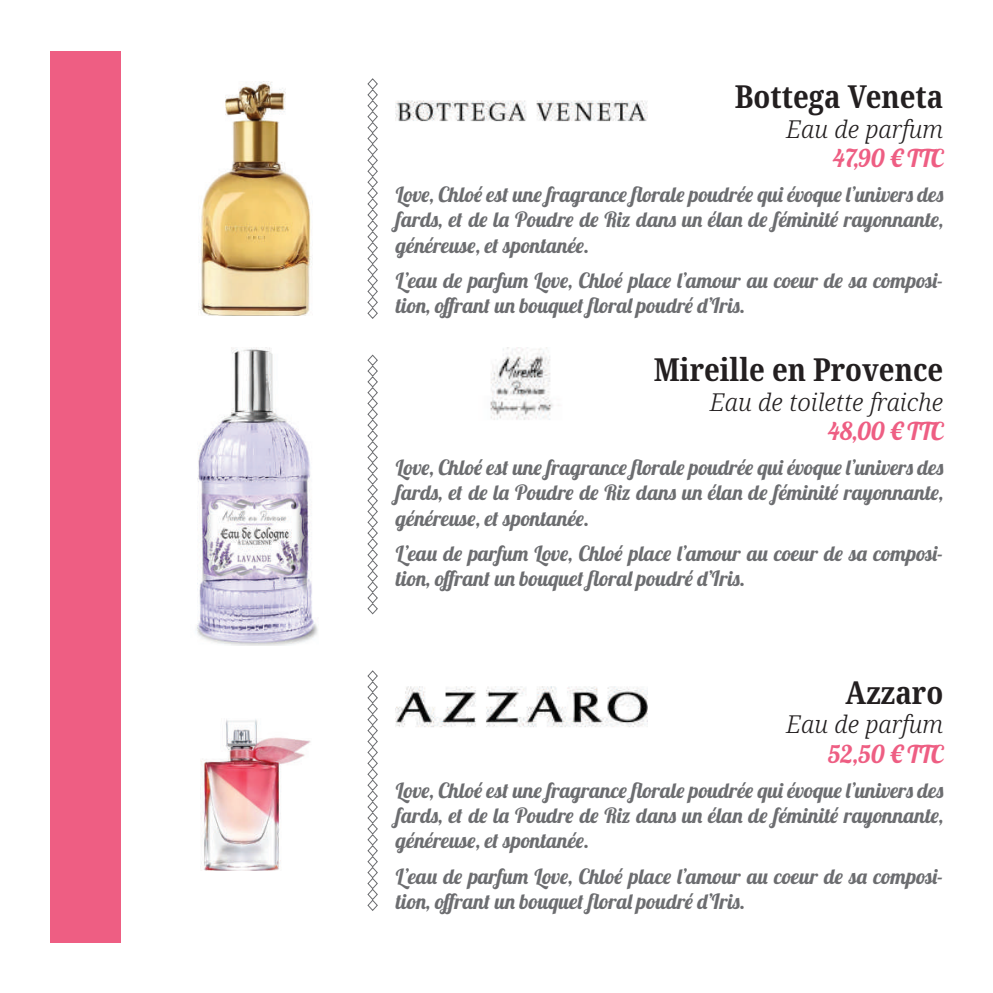
<style>
.page{position:relative;width:993px;height:993px;background:#fff}
.page>*{position:absolute;margin:0;border:0;box-sizing:border-box;transform-origin:0 0}
.t1{font:700 condensed 31.5px "Noto Serif";color:#231f20}
.t2{font:italic 300 24.5px "Noto Serif";color:#231f20}
.t3{font:24.5px "Lobster";letter-spacing:.005em;color:#ee5e83}
.t4{font:21px/25.2px "Lobster";color:#6c6d70;text-align:justify}
</style>
<div class="page">
<div style="left:50px;top:50px;width:71px;height:892px;background:#ee5e83"></div>
<img style="left:198px;top:81px;width:115px;height:235px">
<img style="left:200px;top:719px;width:111px;height:151px">
<img style="left:196px;top:347px;width:122px;height:298px">
<img style="left:396px;top:100px;width:251px;height:22px">
<img style="left:490px;top:347px;width:63px;height:73px">
<img style="left:396px;top:686px;width:251px;height:41px">
<svg style="left:367px;top:78px;width:11px;height:241px"></svg>
<svg style="left:367px;top:670px;width:11px;height:241px"></svg>
<svg style="left:367px;top:354px;width:11px;height:261px"></svg>
<h1 class="t1" style="left:734px;top:75px;width:210px">Bottega Veneta</h1>
<p class="t2" style="left:786px;top:112px;width:158px">Eau de parfum</p>
<p class="t3" style="left:832px;top:142px;width:112px">47,90 € TTC</p>
<p class="t4" style="left:396px;top:181px;width:549px">Love, Chloé est une fragrance florale poudrée qui évoque l’univers des fards, et de la Poudre de Riz dans un élan de féminité rayonnante, généreuse, et spontanée.</p>
<p class="t4" style="left:396px;top:267px;width:548px">L’eau de parfum Love, Chloé place l’amour au coeur de sa composi&shy;tion, offrant un bouquet floral poudré d’Iris.</p>
<h1 class="t1" style="left:653px;top:347px;width:291px">Mireille en Provence</h1>
<p class="t2" style="left:709px;top:385px;width:235px">Eau de toilette fraiche</p>
<p class="t3" style="left:827px;top:415px;width:117px">48,00 € TTC</p>
<p class="t4" style="left:396px;top:454px;width:549px">Love, Chloé est une fragrance florale poudrée qui évoque l’univers des fards, et de la Poudre de Riz dans un élan de féminité rayonnante, généreuse, et spontanée.</p>
<p class="t4" style="left:396px;top:540px;width:548px">L’eau de parfum Love, Chloé place l’amour au coeur de sa composi&shy;tion, offrant un bouquet floral poudré d’Iris.</p>
<h1 class="t1" style="left:845px;top:670px;width:99px">Azzaro</h1>
<p class="t2" style="left:786px;top:707px;width:158px">Eau de parfum</p>
<p class="t3" style="left:827px;top:738px;width:117px">52,50 € TTC</p>
<p class="t4" style="left:396px;top:777px;width:549px">Love, Chloé est une fragrance florale poudrée qui évoque l’univers des fards, et de la Poudre de Riz dans un élan de féminité rayonnante, généreuse, et spontanée.</p>
<p class="t4" style="left:396px;top:862px;width:548px">L’eau de parfum Love, Chloé place l’amour au coeur de sa composi&shy;tion, offrant un bouquet floral poudré d’Iris.</p>
</div>
